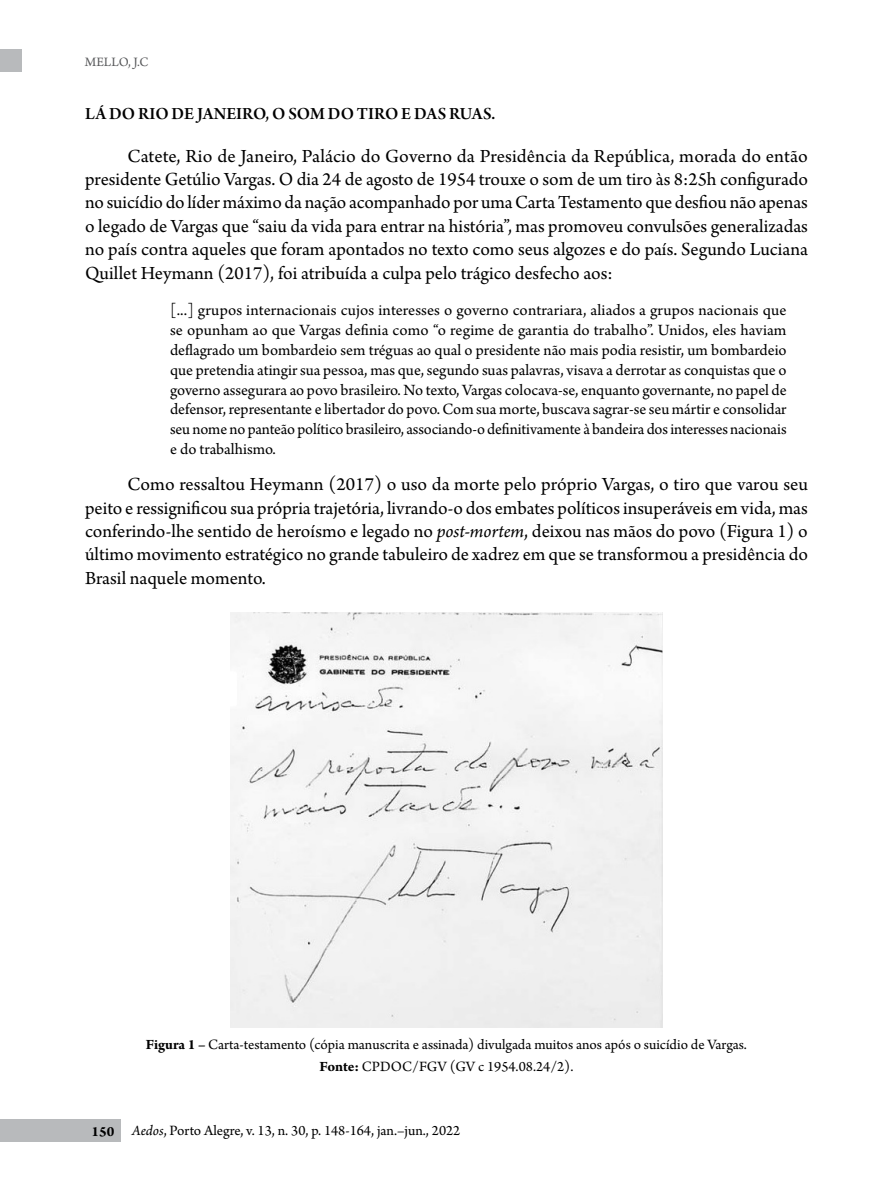
<style>
.page{position:relative;width:893px;height:1191px;background:#fff}
.page>*{position:absolute;margin:0;border:0;box-sizing:border-box;transform-origin:0 0}
.t1{font:19.5px/23.4px "Arno Pro";color:#000;text-align:justify}
.t2{font:18px "Arno Pro Smbd Subhead";color:#000}
.t3{font:16.5px/19.8px "Arno Pro";letter-spacing:-.005em;color:#000;text-align:justify}
.t4{font:15px/22.2px "Arno Pro";color:#000;text-align:center}
.t5{font:13.5px "Arno Pro";color:#58595b}
.s1{font-style:italic}
.s2{font-weight:700}
</style>
<div class="page">
<div style="left:0;top:1119px;width:121px;height:23px;background:#b8babc"></div>
<div style="left:0;top:49px;width:22px;height:23px;background:#b8babc"></div>
<div style="left:231px;top:613px;width:431px;height:414px;background:#f2f2f2"></div>
<p class="t5" style="left:85px;top:54px;width:65px">MELLO, J.C</p>
<p class="t2" style="left:85px;top:103px;width:411px">LÁ DO RIO DE JANEIRO, O SOM DO TIRO E DAS RUAS.</p>
<p class="t1" style="left:85px;top:145px;width:724px;text-indent:43px">Catete, Rio de Janeiro, Palácio do Governo da Presidência da República, morada do então presidente Getúlio Vargas. O dia 24 de agosto de 1954 trouxe o som de um tiro às 8:25h configurado no suicídio do líder máximo da nação acompanhado por uma Carta Testamento que desfiou não apenas o legado de Vargas que “saiu da vida para entrar na história”, mas promoveu convulsões generalizadas no país contra aqueles que foram apontados no texto como seus algozes e do país. Segundo Luciana Quillet Heymann (2017), foi atribuída a culpa pelo trágico desfecho aos:</p>
<p class="t3" style="left:170px;top:301px;width:618px">[...] grupos internacionais cujos interesses o governo contrariara, aliados a grupos nacionais que se opunham ao que Vargas definia como “o regime de garantia do trabalho”. Unidos, eles haviam deflagrado um bombardeio sem tréguas ao qual o presidente não mais podia resistir, um bombardeio que pretendia atingir sua pessoa, mas que, segundo suas palavras, visava a derrotar as conquistas que o governo assegurara ao povo brasileiro. No texto, Vargas colocava-se, enquanto governante, no papel de defensor, representante e libertador do povo. Com sua morte, buscava sagrar-se seu mártir e consolidar seu nome no panteão político brasileiro, associando-o definitivamente à bandeira dos interesses nacionais e do trabalhismo.</p>
<p class="t1" style="left:85px;top:474px;width:725px;text-indent:43px">Como ressaltou Heymann (2017) o uso da morte pelo próprio Vargas, o tiro que varou seu peito e ressignificou sua própria trajetória, livrando-o dos embates políticos insuperáveis em vida, mas conferindo-lhe sentido de heroísmo e legado no <span class="s1">post-mortem</span>, deixou nas mãos do povo (Figura 1) o último movimento estratégico no grande tabuleiro de xadrez em que se transformou a presidência do Brasil naquele momento.</p>
<p class="t4" style="left:146px;top:1034px;width:602px"><span class="s2">Figura 1 –</span> Carta-testamento (cópia manuscrita e assinada) divulgada muitos anos após o suicídio de Vargas.<br><span class="s2">Fonte:</span> CPDOC/FGV (GV c 1954.08.24/2).</p>
<p class="t4" style="left:91px;top:1120px;width:370px"><span class="s2">150</span> <span class="s1">Aedos</span>, Porto Alegre, v. 13, n. 30, p. 148-164, jan.–jun., 2022</p>
</div>
